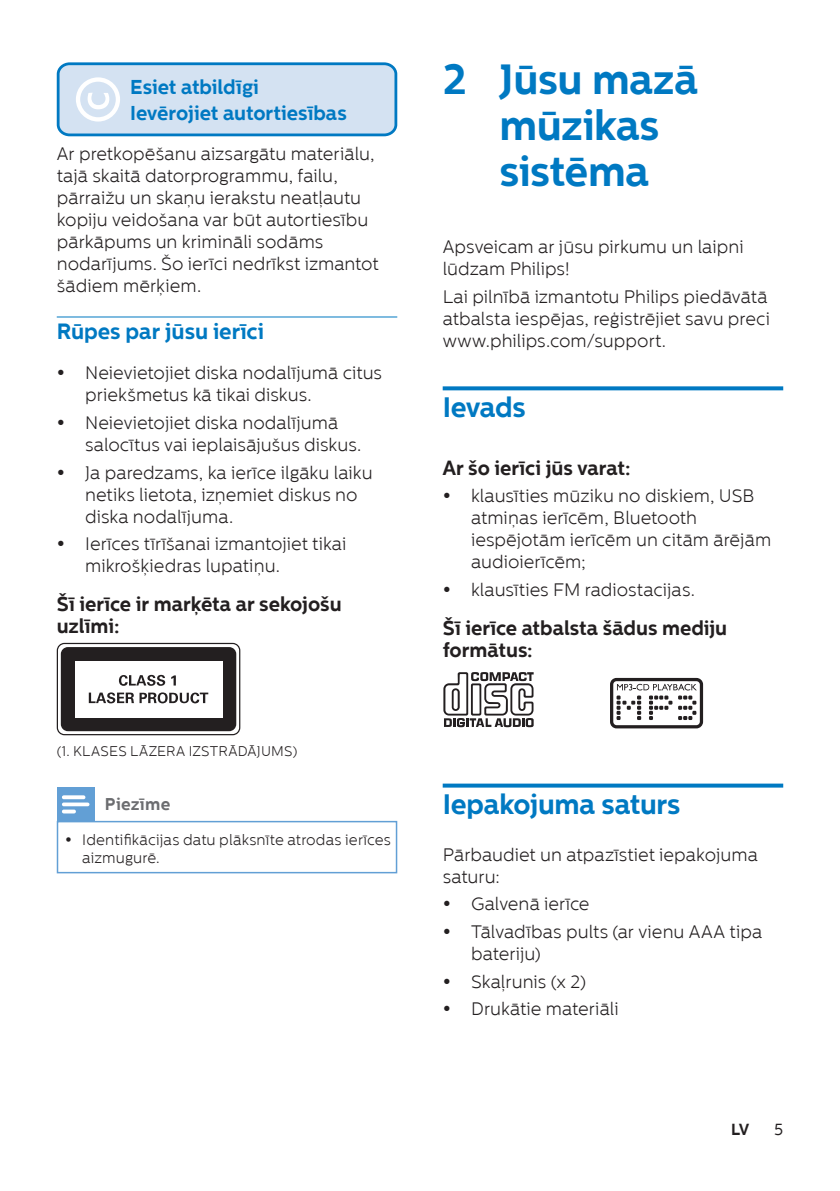
<style>
.page{position:relative;width:840px;height:1191px;background:#fff}
.page>*{position:absolute;margin:0;border:0;box-sizing:border-box;transform-origin:0 0}
.LIELAIS_VIRSRAKSTS{font:700 42px/46px "Centrale Sans";letter-spacing:-.01em;color:#0079c2;text-align:center}
.VIRSRAKSTS{font:700 28px "Centrale Sans";letter-spacing:-.01em;color:#0079c2}
.mazais_VIRSRAKSTS{font:700 22px "Centrale Sans";letter-spacing:-.005em;color:#0079c2}
.bolds{font:700 20px/22px "Centrale Sans";color:#231f20}
.t1{font:700 20px "Centrale Sans";color:#0079c2}
.BULETETS{font:300 18px/22px "Centrale Sans";color:#231f20}
.PARASTS{font:300 18px/22px "Centrale Sans";color:#231f20}
.KASTE_piezīme{font:700 17px "Centrale Sans";letter-spacing:.015em;color:#6c6d70}
.t2{font:700 16px "Centrale Sans";color:#231f20}
.t3{font:16px "Centrale Sans";color:#231f20}
.PIEZĪME{font:300 15px/18px "Centrale Sans";letter-spacing:.01em;color:#231f20}
.tulkojumi{font:300 14px "Centrale Sans";letter-spacing:.015em;color:#231f20}
</style>
<div class="page">
<hr style="left:57px;top:316px;width:340px;height:1px;background:#0079c2">
<div style="left:58px;top:64px;width:337px;height:71px;background:#d4e2f2;border-radius:11px"></div>
<div style="left:57px;top:62px;width:340px;height:74px;border:3px solid #0079c2;border-radius:11px"></div>
<div style="left:76px;top:77px;width:44px;height:45px;border:4px solid #fff;border-radius:50%"></div>
<svg style="left:87px;top:93px;width:22px;height:16px"></svg>
<div style="left:57px;top:821px;width:340px;height:52px;border:2px solid #629fd5"></div>
<div style="left:57px;top:787px;width:38px;height:34px;background:#629fd5"></div>
<svg style="left:62px;top:795px;width:27px;height:18px"></svg>
<div style="left:57px;top:643px;width:183px;height:92px;border:1px solid #231f20;border-radius:7px"></div>
<div style="left:61px;top:647px;width:175px;height:84px;background:#231f20;border-radius:7px"></div>
<div style="left:75px;top:661px;width:147px;height:56px;background:#fff"></div>
<svg style="left:119px;top:675px;width:46px;height:11px"></svg>
<svg style="left:171px;top:675px;width:5px;height:10px"></svg>
<svg style="left:89px;top:692px;width:119px;height:11px"></svg>
<svg style="left:442px;top:386px;width:340px;height:4px"></svg>
<svg style="left:442px;top:783px;width:340px;height:4px"></svg>
<div style="left:609px;top:678px;width:93px;height:50px;border:3px solid #231f20;border-radius:5px"></div>
<svg style="left:616px;top:684px;width:80px;height:36px"></svg>
<svg style="left:443px;top:672px;width:90px;height:55px"></svg>
<p class="t1" style="left:130px;top:75px;width:130px">Esiet atbildīgi</p>
<p class="t1" style="left:130px;top:101px;width:218px">Ievērojiet autortiesības</p>
<p class="PARASTS" style="left:57px;top:142px;width:323px">Ar pretkopēšanu aizsargātu materiālu, tajā skaitā datorprogrammu, failu, pārraižu un skaņu ierakstu neatļautu kopiju veidošana var būt autortiesību pārkāpums un krimināli sodāms nodarījums. Šo ierīci nedrīkst izmantot šādiem mērķiem.</p>
<p class="mazais_VIRSRAKSTS" style="left:57px;top:318px;width:208px">Rūpes par jūsu ierīci</p>
<p class="BULETETS" style="left:85px;top:362px;width:298px">Neievietojiet diska nodalījumā citus priekšmetus kā tikai diskus.</p>
<p class="BULETETS" style="left:85px;top:411px;width:278px">Neievietojiet diska nodalījumā salocītus vai ieplaisājušus diskus.</p>
<p class="BULETETS" style="left:85px;top:461px;width:289px">Ja paredzams, ka ierīce ilgāku laiku netiks lietota, izņemiet diskus no diska nodalījuma.</p>
<p class="BULETETS" style="left:85px;top:533px;width:262px">Ierīces tīrīšanai izmantojiet tikai mikrošķiedras lupatiņu.</p>
<p class="bolds" style="left:57px;top:593px;width:286px">Šī ierīce ir marķēta ar sekojošu uzlīmi:</p>
<p class="tulkojumi" style="left:57px;top:743px;width:242px">(1. KLASES LĀZERA IZSTRĀDĀJUMS)</p>
<p class="KASTE_piezīme" style="left:105px;top:794px;width:67px">Piezīme</p>
<p class="PIEZĪME" style="left:82px;top:830px;width:310px">Identifikācijas datu plāksnīte atrodas ierīces aizmugurē.</p>
<p class="LIELAIS_VIRSRAKSTS" style="left:442px;top:56px;width:256px">2 Jūsu mazā mūzikas sistēma</p>
<p class="PARASTS" style="left:442px;top:236px;width:302px">Apsveicam ar jūsu pirkumu un laipni lūdzam Philips!</p>
<p class="PARASTS" style="left:442px;top:286px;width:328px">Lai pilnībā izmantotu Philips piedāvātā atbalsta iespējas, reģistrējiet savu preci www.philips.com/support.</p>
<p class="VIRSRAKSTS" style="left:442px;top:391px;width:84px">Ievads</p>
<p class="bolds" style="left:442px;top:456px;width:189px">Ar šo ierīci jūs varat:</p>
<p class="BULETETS" style="left:471px;top:485px;width:301px">klausīties mūziku no diskiem, USB atmiņas ierīcēm, Bluetooth iespējotām ierīcēm un citām ārējām audioierīcēm;</p>
<p class="BULETETS" style="left:471px;top:579px;width:225px">klausīties FM radiostacijas.</p>
<p class="bolds" style="left:442px;top:617px;width:286px">Šī ierīce atbalsta šādus mediju formātus:</p>
<p class="VIRSRAKSTS" style="left:442px;top:788px;width:239px">Iepakojuma saturs</p>
<p class="PARASTS" style="left:442px;top:843px;width:316px">Pārbaudiet un atpazīstiet iepakojuma saturu:</p>
<p class="BULETETS" style="left:471px;top:893px;width:120px">Galvenā ierīce</p>
<p class="BULETETS" style="left:471px;top:920px;width:292px">Tālvadības pults (ar vienu AAA tipa bateriju)</p>
<p class="BULETETS" style="left:471px;top:970px;width:116px">Skaļrunis (x 2)</p>
<p class="BULETETS" style="left:471px;top:998px;width:149px">Drukātie materiāli</p>
<p class="t2" style="left:730px;top:1119px;width:20px">LV</p>
<p class="t3" style="left:773px;top:1120px;width:11px">5</p>
</div>
